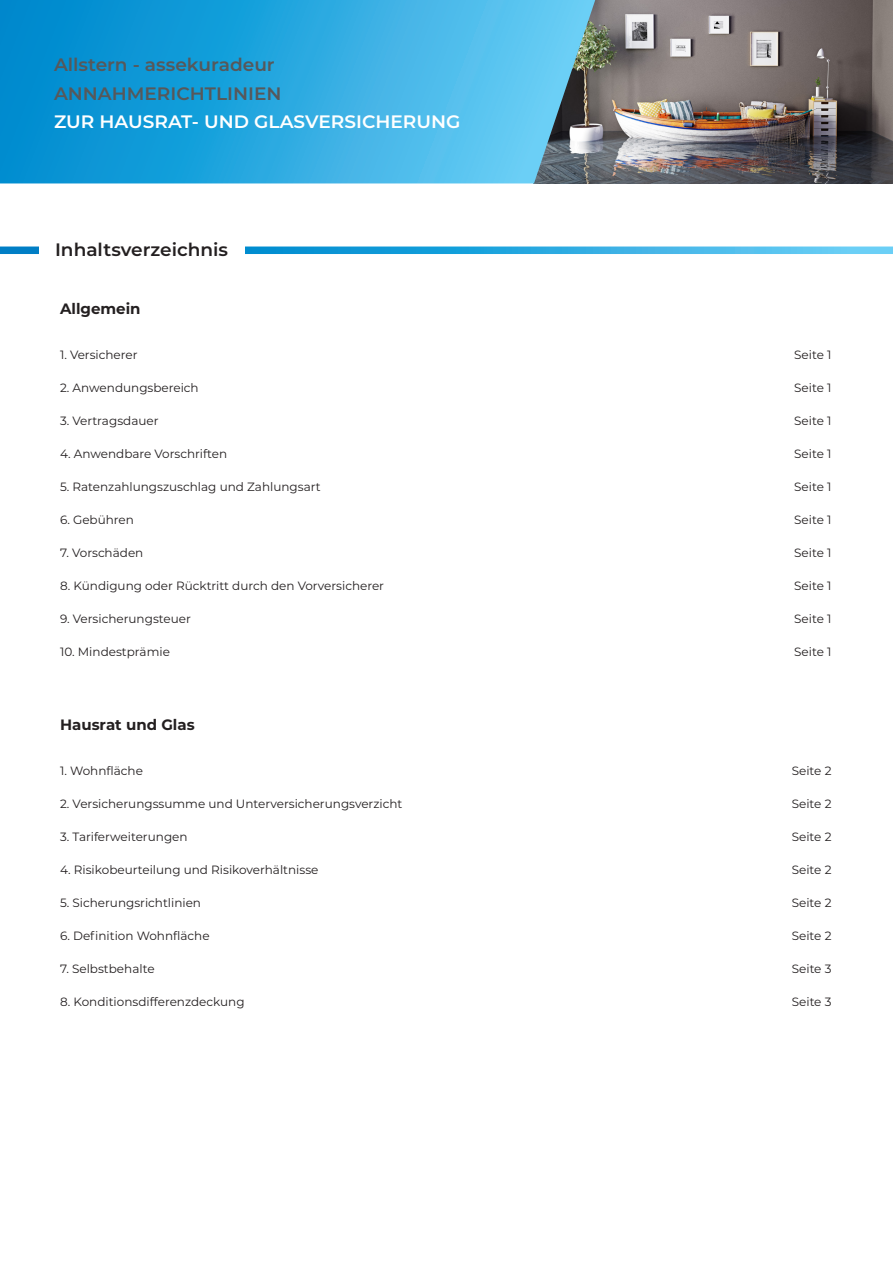
<style>
.page{position:relative;width:893px;height:1263px;background:#fff}
.page>*{position:absolute;margin:0;border:0;box-sizing:border-box;transform-origin:0 0}
.t1{font:600 18px "Montserrat";color:#57585a}
.t2{font:600 18px "Montserrat";color:#fff}
.t3{font:600 18px "Montserrat";color:#231f20}
.t4{font:700 15px "Montserrat";color:#231f20}
.t5{font:12px "Montserrat";color:#231f20}
</style>
<div class="page">
<svg style="left:0;top:246px;width:893px;height:8px;background:#3dafe2"></svg>
<div style="left:39px;top:222px;width:205px;height:62px;background:#fff"></div>
<img style="left:595px;top:0;width:298px;height:183px">
<svg style="left:0;top:0;width:595px;height:183px;background:#30a6da"></svg>
<p class="t1" style="left:54px;top:52px;width:222px">Allstern - assekuradeur</p>
<p class="t1" style="left:54px;top:81px;width:229px">ANNAHMERICHTLINIEN</p>
<p class="t2" style="left:54px;top:109px;width:408px">ZUR HAUSRAT- UND GLASVERSICHERUNG</p>
<p class="t3" style="left:55px;top:236px;width:174px">Inhaltsverzeichnis</p>
<p class="t4" style="left:60px;top:298px;width:82px">Allgemein</p>
<p class="t5" style="left:60px;top:347px;width:79px">1. Versicherer</p>
<p class="t5" style="left:794px;top:347px;width:39px">Seite 1</p>
<p class="t5" style="left:60px;top:380px;width:140px">2. Anwendungsbereich</p>
<p class="t5" style="left:794px;top:380px;width:39px">Seite 1</p>
<p class="t5" style="left:60px;top:413px;width:100px">3. Vertragsdauer</p>
<p class="t5" style="left:794px;top:413px;width:39px">Seite 1</p>
<p class="t5" style="left:60px;top:445px;width:169px">4. Anwendbare Vorschriften</p>
<p class="t5" style="left:794px;top:445px;width:39px">Seite 1</p>
<p class="t5" style="left:60px;top:478px;width:262px">5. Ratenzahlungszuschlag und Zahlungsart</p>
<p class="t5" style="left:794px;top:478px;width:39px">Seite 1</p>
<p class="t5" style="left:60px;top:511px;width:76px">6. Gebühren</p>
<p class="t5" style="left:794px;top:511px;width:39px">Seite 1</p>
<p class="t5" style="left:60px;top:544px;width:85px">7. Vorschäden</p>
<p class="t5" style="left:794px;top:544px;width:39px">Seite 1</p>
<p class="t5" style="left:60px;top:577px;width:326px">8. Kündigung oder Rücktritt durch den Vorversicherer</p>
<p class="t5" style="left:794px;top:577px;width:39px">Seite 1</p>
<p class="t5" style="left:60px;top:610px;width:132px">9. Versicherungsteuer</p>
<p class="t5" style="left:794px;top:610px;width:39px">Seite 1</p>
<p class="t5" style="left:60px;top:643px;width:111px">10. Mindestprämie</p>
<p class="t5" style="left:794px;top:643px;width:39px">Seite 1</p>
<p class="t4" style="left:60px;top:713px;width:136px">Hausrat und Glas</p>
<p class="t5" style="left:60px;top:762px;width:84px">1. Wohnfläche</p>
<p class="t5" style="left:792px;top:762px;width:41px">Seite 2</p>
<p class="t5" style="left:60px;top:795px;width:344px">2. Versicherungssumme und Unterversicherungsverzicht</p>
<p class="t5" style="left:792px;top:795px;width:41px">Seite 2</p>
<p class="t5" style="left:60px;top:828px;width:129px">3. Tariferweiterungen</p>
<p class="t5" style="left:792px;top:828px;width:41px">Seite 2</p>
<p class="t5" style="left:60px;top:861px;width:260px">4. Risikobeurteilung und Risikoverhältnisse</p>
<p class="t5" style="left:792px;top:861px;width:41px">Seite 2</p>
<p class="t5" style="left:60px;top:894px;width:143px">5. Sicherungsrichtlinien</p>
<p class="t5" style="left:792px;top:894px;width:41px">Seite 2</p>
<p class="t5" style="left:60px;top:927px;width:151px">6. Definition Wohnfläche</p>
<p class="t5" style="left:792px;top:927px;width:41px">Seite 2</p>
<p class="t5" style="left:60px;top:960px;width:96px">7. Selbstbehalte</p>
<p class="t5" style="left:792px;top:960px;width:41px">Seite 3</p>
<p class="t5" style="left:60px;top:993px;width:186px">8. Konditionsdifferenzdeckung</p>
<p class="t5" style="left:792px;top:993px;width:41px">Seite 3</p>
</div>
